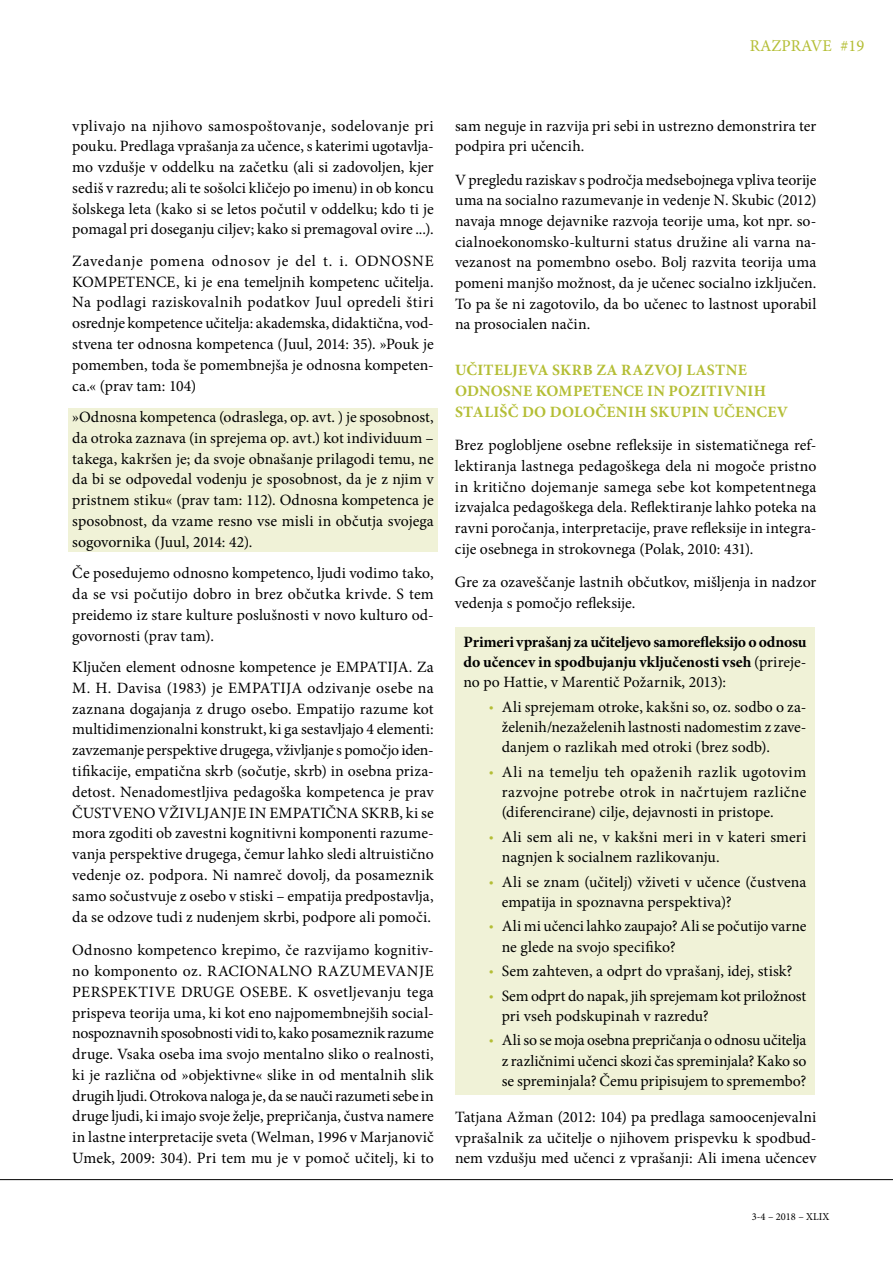
<style>
.page{position:relative;width:893px;height:1263px;background:#fff}
.page>*{position:absolute;margin:0;border:0;box-sizing:border-box;transform-origin:0 0}
.t1{font:16.5px "Minion Pro";color:#b4be35}
.t2{font:15.75px/20.9px "Minion Pro";color:#000;text-align:justify}
.t3{font:700 15.75px/20.2px "Minion Pro";letter-spacing:.01em;color:#000;text-align:justify}
.t4{font:700 15.75px/20.7px "Minion Pro";letter-spacing:.02em;color:#b4be35}
.t5{font:10.5px "Minion Pro";color:#000}
.s1{font-weight:400}
.s2{font-family:"Myriad Pro";color:#b4be35}
</style>
<div class="page">
<hr style="left:0;top:1179px;width:893px;height:1px;background:#000">
<div style="left:68px;top:408px;width:370px;height:144px;background:#f0f2d7"></div>
<div style="left:455px;top:627px;width:360px;height:467px;background:#f0f2d7"></div>
<p class="t1" style="left:750px;top:35px;width:116px">RAZPRAVE #19</p>
<p class="t2" style="left:72px;top:115px;width:363px">vplivajo na njihovo samospoštovanje, sodelovanje pri pouku. Predlaga vprašanja za učence, s katerimi ugotavlja&shy;mo vzdušje v oddelku na začetku (ali si zadovoljen, kjer sediš v razredu; ali te sošolci kličejo po imenu) in ob koncu šolskega leta (kako si se letos počutil v oddelku; kdo ti je pomagal pri doseganju ciljev; kako si premagoval ovire ...).</p>
<p class="t2" style="left:72px;top:250px;width:363px">Zavedanje pomena odnosov je del t. i. ODNOSNE KOMPETENCE, ki je ena temeljnih kompetenc učitelja.<br>Na podlagi raziskovalnih podatkov Juul opredeli štiri osrednje kompetence učitelja: akademska, didaktična, vod&shy;stvena ter odnosna kompetenca (Juul, 2014: 35). »Pouk je pomemben, toda še pomembnejša je odnosna kompeten&shy;ca.« (prav tam: 104)</p>
<p class="t2" style="left:72px;top:407px;width:363px">»Odnosna kompetenca (odraslega, op. avt. ) je sposobnost, da otroka zaznava (in sprejema op. avt.) kot individuum – takega, kakršen je; da svoje obnašanje prilagodi temu, ne da bi se odpovedal vodenju je sposobnost, da je z njim v pristnem stiku« (prav tam: 112). Odnosna kompetenca je sposobnost, da vzame resno vse misli in občutja svojega sogovornika (Juul, 2014: 42).</p>
<p class="t2" style="left:72px;top:563px;width:363px">Če posedujemo odnosno kompetenco, ljudi vodimo tako, da se vsi počutijo dobro in brez občutka krivde. S tem preidemo iz stare kulture poslušnosti v novo kulturo od&shy;govornosti (prav tam).</p>
<p class="t2" style="left:72px;top:657px;width:363px">Ključen element odnosne kompetence je EMPATIJA. Za M. H. Davisa (1983) je EMPATIJA odzivanje osebe na zaznana dogajanja z drugo osebo. Empatijo razume kot multidimenzionalni konstrukt, ki ga sestavljajo 4 elementi: zavzemanje perspektive drugega, vživljanje s pomočjo iden&shy;tifikacije, empatična skrb (sočutje, skrb) in osebna priza&shy;detost. Nenadomestljiva pedagoška kompetenca je prav ČUSTVENO VŽIVLJANJE IN EMPATIČNA SKRB, ki se mora zgoditi ob zavestni kognitivni komponenti razume&shy;vanja perspektive drugega, čemur lahko sledi altruistično vedenje oz. podpora. Ni namreč dovolj, da posameznik samo sočustvuje z osebo v stiski – empatija predpostavlja, da se odzove tudi z nudenjem skrbi, podpore ali pomoči.</p>
<p class="t2" style="left:72px;top:940px;width:363px">Odnosno kompetenco krepimo, če razvijamo kognitiv&shy;no komponento oz. RACIONALNO RAZUMEVANJE PERSPEKTIVE DRUGE OSEBE. K osvetljevanju tega prispeva teorija uma, ki kot eno najpomembnejših social&shy;nospoznavnih sposobnosti vidi to, kako posameznik razume druge. Vsaka oseba ima svojo mentalno sliko o realnosti, ki je različna od »objektivne« slike in od mentalnih slik drugih ljudi. Otrokova naloga je, da se nauči razumeti sebe in druge ljudi, ki imajo svoje želje, prepričanja, čustva namere in lastne interpretacije sveta (Welman, 1996 v Marjanovič Umek, 2009: 304). Pri tem mu je v pomoč učitelj, ki to</p>
<p class="t2" style="left:455px;top:115px;width:363px">sam neguje in razvija pri sebi in ustrezno demonstrira ter podpira pri učencih.</p>
<p class="t2" style="left:455px;top:169px;width:363px">V pregledu raziskav s področja medsebojnega vpliva teorije uma na socialno razumevanje in vedenje N. Skubic (2012) navaja mnoge dejavnike razvoja teorije uma, kot npr. so&shy;cialnoekonomsko-kulturni status družine ali varna na&shy;vezanost na pomembno osebo. Bolj razvita teorija uma pomeni manjšo možnost, da je učenec socialno izključen.<br>To pa še ni zagotovilo, da bo učenec to lastnost uporabil na prosocialen način.</p>
<p class="t4" style="left:455px;top:360px;width:334px">Učiteljeva skrb za razvoj lastne odnosne kompetence in pozitivnih stališč do določenih skupin učencev</p>
<p class="t2" style="left:455px;top:435px;width:363px">Brez poglobljene osebne refleksije in sistematičnega ref&shy;lektiranja lastnega pedagoškega dela ni mogoče pristno in kritično dojemanje samega sebe kot kompetentnega izvajalca pedagoškega dela. Reflektiranje lahko poteka na ravni poročanja, interpretacije, prave refleksije in integra&shy;cije osebnega in strokovnega (Polak, 2010: 431).</p>
<p class="t2" style="left:455px;top:572px;width:363px">Gre za ozaveščanje lastnih občutkov, mišljenja in nadzor vedenja s pomočjo refleksije.</p>
<p class="t3" style="left:463px;top:631px;width:344px">Primeri vprašanj za učiteljevo samorefleksijo o odnosu do učencev in spodbujanju vključenosti vseh <span class="s1">(prireje&shy;no po Hattie, v Marentič Požarnik, 2013):</span></p>
<p class="t2" style="left:502px;top:697px;width:306px;line-height:20.2px;text-indent:-13px"><span class="s2">•</span> Ali sprejemam otroke, kakšni so, oz. sodbo o za&shy;želenih/nezaželenih lastnosti nadomestim z zave&shy;danjem o razlikah med otroki (brez sodb).</p>
<p class="t2" style="left:502px;top:762px;width:306px;line-height:20.2px;text-indent:-13px"><span class="s2">•</span> Ali na temelju teh opaženih razlik ugotovim razvojne potrebe otrok in načrtujem različne (diferencirane) cilje, dejavnosti in pristope.</p>
<p class="t2" style="left:502px;top:827px;width:306px;line-height:20.2px;text-indent:-13px"><span class="s2">•</span> Ali sem ali ne, v kakšni meri in v kateri smeri nagnjen k socialnem razlikovanju.</p>
<p class="t2" style="left:502px;top:871px;width:306px;line-height:20.2px;text-indent:-13px"><span class="s2">•</span> Ali se znam (učitelj) vživeti v učence (čustvena empatija in spoznavna perspektiva)?</p>
<p class="t2" style="left:502px;top:916px;width:306px;line-height:20.2px;text-indent:-13px"><span class="s2">•</span> Ali mi učenci lahko zaupajo? Ali se počutijo varne ne glede na svojo specifiko?</p>
<p class="t2" style="left:489px;top:961px;width:305px"><span class="s2">•</span> Sem zahteven, a odprt do vprašanj, idej, stisk?</p>
<p class="t2" style="left:502px;top:985px;width:306px;line-height:20.2px;text-indent:-13px"><span class="s2">•</span> Sem odprt do napak, jih sprejemam kot priložnost pri vseh podskupinah v razredu?</p>
<p class="t2" style="left:502px;top:1030px;width:306px;line-height:20.2px;text-indent:-13px"><span class="s2">•</span> Ali so se moja osebna prepričanja o odnosu učitelja z različnimi učenci skozi čas spreminjala? Kako so se spreminjala? Čemu pripisujem to spremembo?</p>
<p class="t2" style="left:455px;top:1106px;width:363px">Tatjana Ažman (2012: 104) pa predlaga samoocenjevalni vprašalnik za učitelje o njihovem prispevku k spodbud&shy;nem vzdušju med učenci z vprašanji: Ali imena učencev</p>
<p class="t5" style="left:752px;top:1210px;width:79px">3-4 – 2018 – XLIX</p>
</div>
